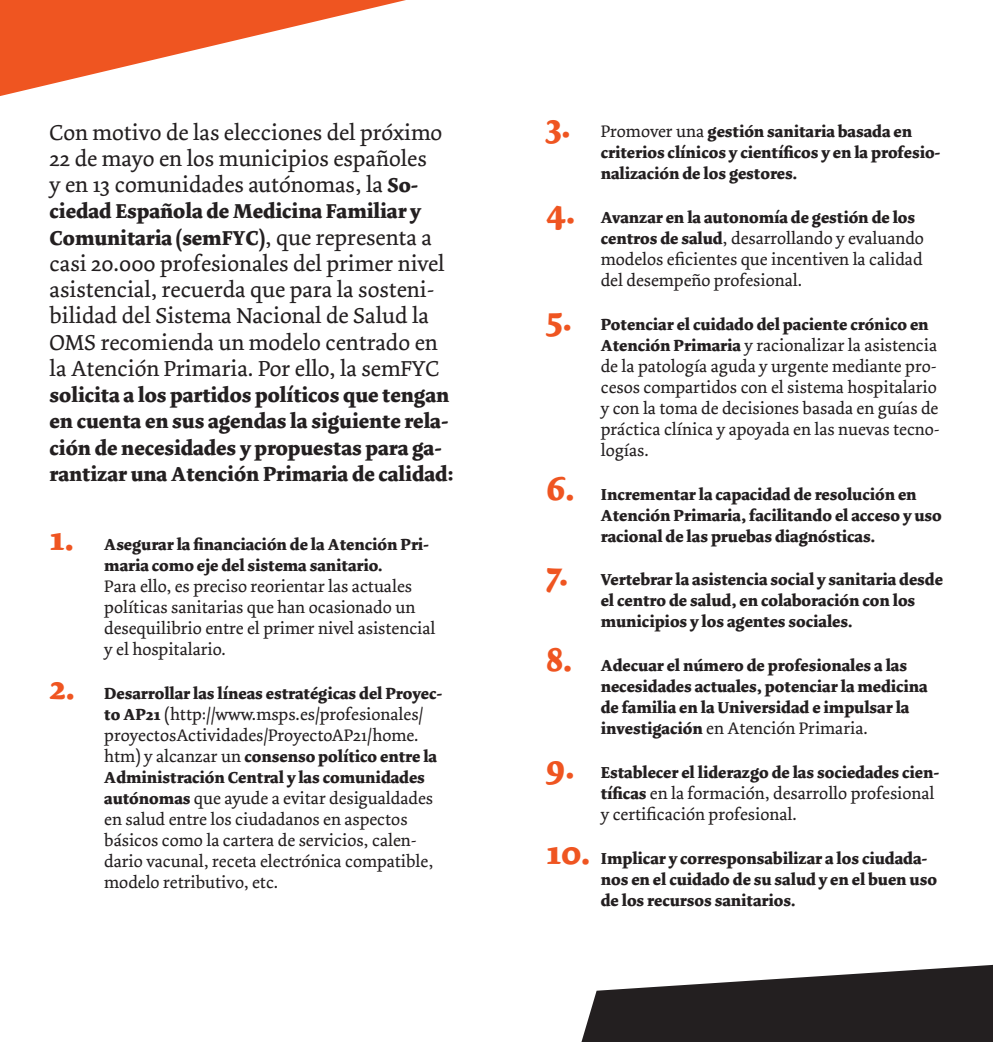
<style>
.page{position:relative;width:993px;height:1042px;background:#fff}
.page>*{position:absolute;margin:0;border:0;box-sizing:border-box;transform-origin:0 0}
.t1{font:22.75px/26.2px "Dolly";color:#231f20}
.t2{font:700 21px/26.2px "Dolly";color:#231f20}
.t3{font:17.5px/21px "Dolly";color:#231f20}
.t4{font:700 16.62px/21px "Dolly";color:#231f20}
.s1{font-weight:700;font-size:21px}
.s2{font-weight:400;font-size:22.75px}
.s3{font-size:35px;color:#ef5521}
.s4{font-weight:700;font-size:16.62px}
.s5{font-weight:400;font-size:17.5px}
</style>
<div class="page">
<svg style="left:0;top:0;width:406px;height:96px"></svg>
<svg style="left:581px;top:965px;width:411px;height:77px"></svg>
<h1 class="t1" style="left:50px;top:119px;width:394px">Con motivo de las elecciones del próximo<br>22 de mayo en los municipios españoles y en 13 comunidades autónomas, la <span class="s1">So-</span></h1>
<p class="t2" style="left:50px;top:198px;width:384px">ciedad Española de Medicina Familiar y<br>Comunitaria (semFYC)<span class="s2">, que representa a</span></p>
<h1 class="t1" style="left:50px;top:251px;width:396px">casi 20.000 profesionales del primer nivel asistencial, recuerda que para la sosteni&shy;bilidad del Sistema Nacional de Salud la OMS recomienda un modelo centrado en la Atención Primaria. Por ello, la semFYC</h1>
<p class="t2" style="left:50px;top:382px;width:405px">solicita a los partidos políticos que tengan en cuenta en sus agendas la siguiente rela&shy;ción de necesidades y propuestas para ga&shy;rantizar una Atención Primaria de calidad:</p>
<p class="t4" style="left:50px;top:534px;width:381px;text-align:center"><span class="s3">1.</span> Asegurar la financiación de la Atención Pri&shy;maria como eje del sistema sanitario.</p>
<p class="t3" style="left:104px;top:576px;width:332px">Para ello, es preciso reorientar las actuales políticas sanitarias que han ocasionado un desequilibrio entre el primer nivel asistencial y el hospitalario.</p>
<p class="t4" style="left:50px;top:683px;width:394px"><span class="s3">2.</span> Desarrollar las líneas estratégicas del Proyec-</p>
<p class="t3" style="left:104px;top:704px;width:320px"><span class="s4">to AP21</span> (http://www.msps.es/profesionales/ proyectosActividades/ProyectoAP21/home.</p>
<p class="t4" style="left:104px;top:746px;width:334px"><span class="s5">htm) y alcanzar un</span> consenso político entre la<br>Administración Central y las comunidades</p>
<p class="t3" style="left:104px;top:788px;width:330px"><span class="s4">autónomas</span> que ayude a evitar desigualdades en salud entre los ciudadanos en aspectos básicos como la cartera de servicios, calen&shy;dario vacunal, receta electrónica compatible, modelo retributivo, etc.</p>
<p class="t4" style="left:600px;top:121px;width:341px;text-indent:-55px"><span class="s3">3.</span> <span class="s5">Promover una</span> gestión sanitaria basada en criterios clínicos y científicos y en la profesio&shy;nalización de los gestores.</p>
<p class="t4" style="left:546px;top:207px;width:370px"><span class="s3">4.</span> Avanzar en la autonomía de gestión de los</p>
<p class="t3" style="left:600px;top:228px;width:324px;text-align:justify"><span class="s4">centros de salud</span>, desarrollando y evaluando modelos eficientes que incentiven la calidad del desempeño profesional.</p>
<p class="t4" style="left:546px;top:314px;width:384px"><span class="s3">5.</span> Potenciar el cuidado del paciente crónico en</p>
<p class="t3" style="left:600px;top:335px;width:340px"><span class="s4">Atención Primaria</span> y racionalizar la asistencia de la patología aguda y urgente mediante pro&shy;cesos compartidos con el sistema hospitalario y con la toma de decisiones basada en guías de práctica clínica y apoyada en las nuevas tecno&shy;logías.</p>
<p class="t4" style="left:600px;top:484px;width:342px;text-indent:-55px"><span class="s3">6.</span> Incrementar la capacidad de resolución en<br>Atención Primaria, facilitando el acceso y uso racional de las pruebas diagnósticas.</p>
<p class="t4" style="left:600px;top:569px;width:343px;text-indent:-55px"><span class="s3">7.</span> Vertebrar la asistencia social y sanitaria desde el centro de salud, en colaboración con los municipios y los agentes sociales.</p>
<p class="t4" style="left:600px;top:655px;width:328px;text-indent:-55px"><span class="s3">8.</span> Adecuar el número de profesionales a las necesidades actuales, potenciar la medicina de familia en la Universidad e impulsar la</p>
<p class="t3" style="left:600px;top:718px;width:268px"><span class="s4">investigación</span> en Atención Primaria.</p>
<p class="t4" style="left:546px;top:762px;width:394px"><span class="s3">9.</span> Establecer el liderazgo de las sociedades cien-</p>
<p class="t3" style="left:600px;top:783px;width:335px"><span class="s4">tíficas</span> en la formación, desarrollo profesional y certificación profesional.</p>
<p class="t4" style="left:600px;top:848px;width:337px;text-indent:-55px"><span class="s3">10.</span> Implicar y corresponsabilizar a los ciudada&shy;nos en el cuidado de su salud y en el buen uso de los recursos sanitarios.</p>
</div>
